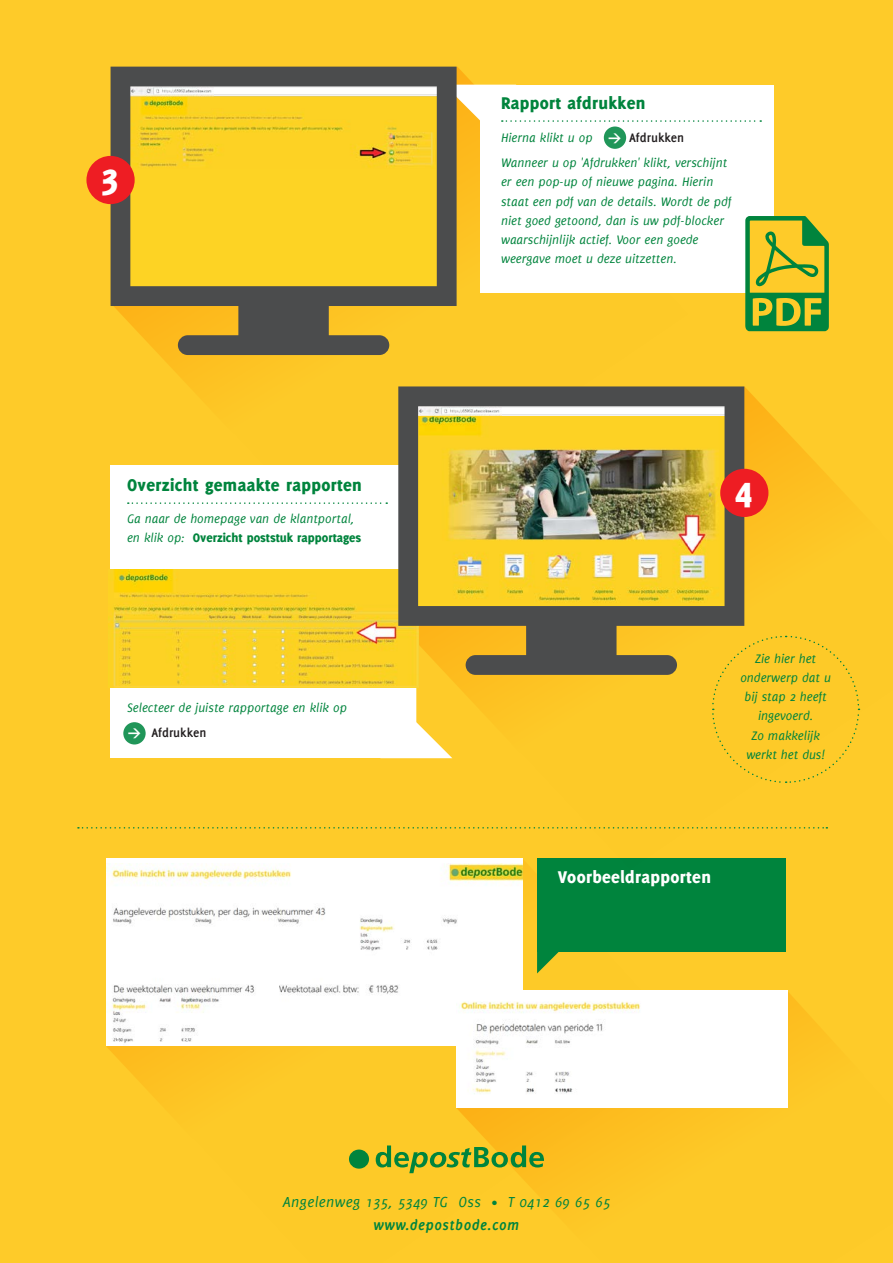
<style>
.page{position:relative;width:893px;height:1263px;background:#fecb29}
.page>*{position:absolute;margin:0;border:0;box-sizing:border-box;transform-origin:0 0}
.t1{font:800 39px "Delicious";color:#fff}
.t2{font:800 18.6px "Delicious";letter-spacing:.02em;color:#00843d}
.t3{font:800 18.6px "Delicious";letter-spacing:.02em;color:#fff}
.t4{font:italic 15.9px/22.4px "Delicious";letter-spacing:.025em;color:#00843d;text-align:center}
.t5{font:italic 13.5px/19.2px "Delicious";color:#00843d}
.t6{font:700 13.5px "Delicious";color:#231f20}
.t7{font:700 12.9px "DIN";color:#fff}
.s1{font-weight:800;font-style:normal}
.s2{font-size:13.05px}
.s3{font-weight:700}
</style>
<div class="page">
<svg style="left:106px;top:973px;width:589px;height:201px"></svg>
<div style="left:537px;top:858px;width:249px;height:94px;background:#00843d"></div>
<svg style="left:537px;top:952px;width:22px;height:21px"></svg>
<svg style="left:456px;top:991px;width:361px;height:204px"></svg>
<svg style="left:111px;top:67px;width:405px;height:399px"></svg>
<div style="left:480px;top:85px;width:294px;height:208px;background:#fff"></div>
<svg style="left:111px;top:67px;width:346px;height:288px"></svg>
<svg style="left:444px;top:85px;width:317px;height:37px"></svg>
<svg style="left:745px;top:216px;width:84px;height:115px"></svg>
<div style="left:111px;top:466px;width:305px;height:292px;background:#fff"></div>
<svg style="left:128px;top:502px;width:259px;height:2px"></svg>
<svg style="left:398px;top:386px;width:463px;height:443px"></svg>
<img style="left:108px;top:570px;width:290px;height:117px">
<svg style="left:380px;top:654px;width:72px;height:104px"></svg>
<svg style="left:78px;top:827px;width:749px;height:1px"></svg>
<div style="left:106px;top:858px;width:417px;height:187px;background:#fff"></div>
<img style="left:108px;top:863px;width:415px;height:180px">
<img style="left:457px;top:991px;width:330px;height:117px">
<img style="left:398px;top:386px;width:346px;height:289px">
<div style="left:86px;top:156px;width:49px;height:48px;background:#ee1d23;border-radius:50%"></div>
<div style="left:720px;top:469px;width:48px;height:48px;background:#ee1d23;border-radius:50%"></div>
<svg style="left:376px;top:1145px;width:168px;height:28px"></svg>
<div style="left:349px;top:1149px;width:20px;height:19px;background:#00843d;border-radius:50%"></div>
<div style="left:604px;top:126px;width:22px;height:23px;background:#209659;border-radius:50%"></div>
<div style="left:123px;top:722px;width:23px;height:22px;background:#209659;border-radius:50%"></div>
<h1 class="t1" style="left:101px;top:154px;width:19px">3</h1>
<h2 class="t2" style="left:127px;top:474px;width:236px">Overzicht gemaakte rapporten</h2>
<p class="t5" style="left:127px;top:509px;width:236px">Ga naar de homepage van de klantportal, en klik op: <span class="s1">Overzicht poststuk rapportages</span></p>
<p class="t5" style="left:127px;top:698px;width:221px">Selecteer de juiste rapportage en klik op</p>
<p class="t6" style="left:151px;top:725px;width:57px">Afdrukken</p>
<p class="t7" style="left:128px;top:724px;width:15px">&gt;</p>
<h2 class="t2" style="left:501px;top:92px;width:146px">Rapport afdrukken</h2>
<p class="t5" style="left:501px;top:128px;width:93px">Hierna klikt u op</p>
<p class="t6" style="left:629px;top:130px;width:57px">Afdrukken</p>
<p class="t5" style="left:501px;top:153px;width:232px">Wanneer u op 'Afdrukken' klikt, verschijnt er een pop-up of nieuwe pagina. Hierin staat een pdf van de details. Wordt de pdf niet goed getoond, dan is uw pdf-blocker waarschijnlijk actief. Voor een goede weergave moet u deze uitzetten.</p>
<p class="t7" style="left:608px;top:129px;width:15px">&gt;</p>
<h1 class="t1" style="left:735px;top:467px;width:19px">4</h1>
<p class="t5" style="left:740px;top:649px;width:92px;text-align:center">Zie hier het onderwerp dat u bij stap 2 heeft ingevoerd.<br>Zo makkelijk werkt het dus!</p>
<h2 class="t3" style="left:558px;top:866px;width:155px">Voorbeeldrapporten</h2>
<p class="t4" style="left:283px;top:1191px;width:329px">Angelenweg 135, 5349 TG Oss <span class="s2">¥</span> T 0412 69 65 65 <span class="s3">www.depostbode.com</span></p>
</div>
